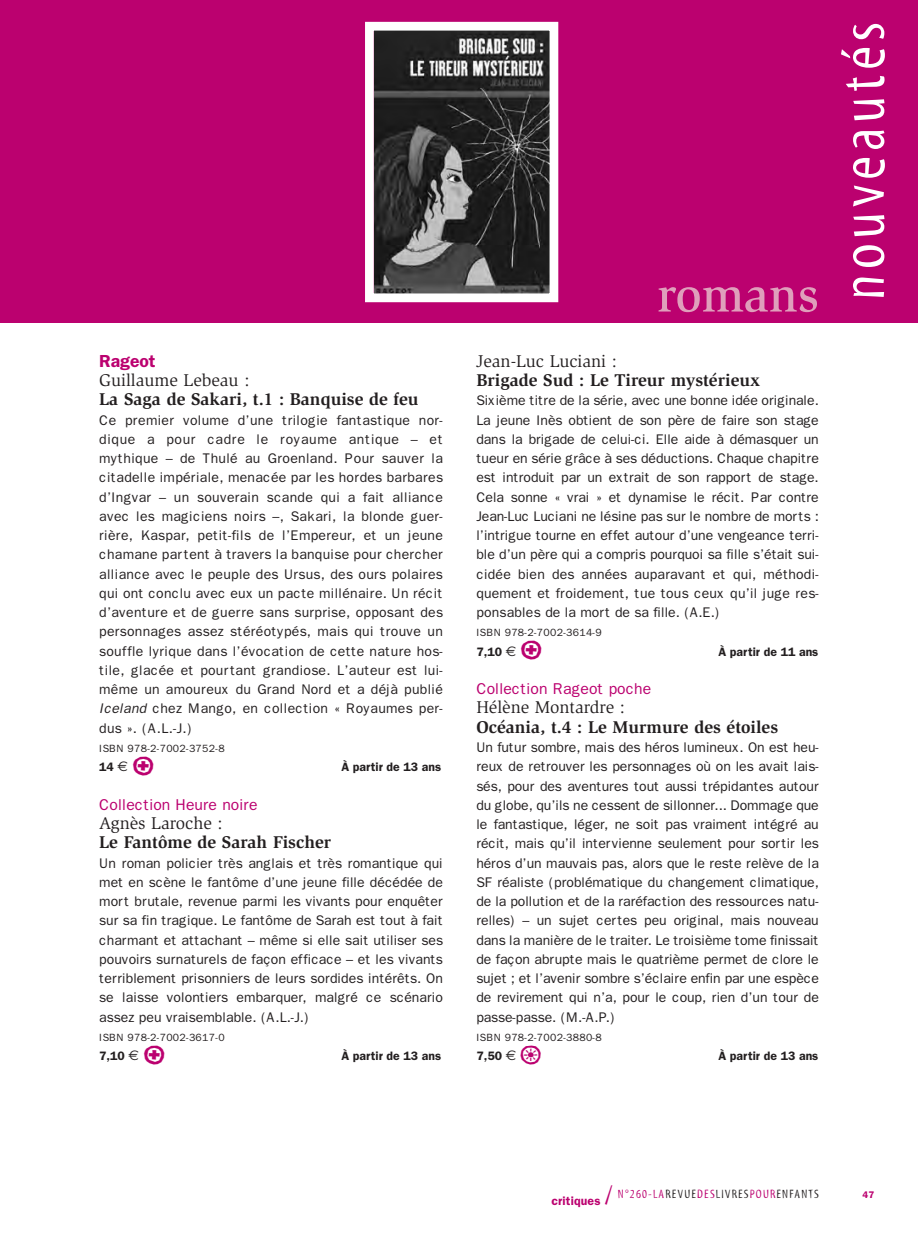
<style>
.page{position:relative;width:918px;height:1241px;background:#fff}
.page>*{position:absolute;margin:0;border:0;box-sizing:border-box;transform-origin:0 0}
.t1{font:63px "Myriad Tilt";letter-spacing:.08em;color:#fff}
.t2{font:35px "Ale Signs White LL";color:#bb016f}
.t3{font:700 17.5px "Slimbach";color:#231f20}
.t4{font:17.5px "Slimbach";color:#231f20}
.t5{font:600 17.5px "Franklin Gothic";color:#bb016f}
.t6{font:15.75px "Franklin Gothic";color:#bb016f}
.t7{font:14px/19.2px "Franklin Gothic";color:#231f20;text-align:justify}
.t8{font:600 12.25px "Franklin Gothic";color:#231f20}
.t9{font:12.25px "Myriad Tilt";letter-spacing:.1em;color:#231f20}
.t10{font:10.5px "Franklin Gothic";letter-spacing:.03em;color:#231f20}
.t11{font:600 9.62px "Franklin Gothic";color:#bb016f}
.s1{font-style:italic}
.s2{font-family:"Euro Sans";font-weight:400;font-size:14px}
.s3{font-family:"Franklin Gothic";font-weight:600;color:#bb016f}
.s4{font-size:26.25px;color:#bb016f}
.s5{color:#bb016f}
</style>
<div class="page">
<div style="left:0;top:0;width:918px;height:322px;background:#bb016f"></div>
<img style="left:375px;top:32px;width:173px;height:260px">
<div style="left:365px;top:22px;width:193px;height:280px;border:9px solid #fff"></div>
<svg style="left:658px;top:287px;width:159px;height:25px"></svg>
<p class="t5" style="left:99px;top:350px;width:58px">Rageot</p>
<p class="t4" style="left:99px;top:373px;width:152px">Guillaume Lebeau :</p>
<p class="t3" style="left:99px;top:392px;width:321px">La Saga de Sakari, t.1 : Banquise de feu</p>
<p class="t7" style="left:99px;top:410px;width:345px">Ce premier volume d’une trilogie fantastique nor&shy;dique a pour cadre le royaume antique – et mythique – de Thulé au Groenland. Pour sauver la citadelle impériale, menacée par les hordes barbares d’Ingvar – un souverain scande qui a fait alliance avec les magiciens noirs –, Sakari, la blonde guer&shy;rière, Kaspar, petit-fils de l’Empereur, et un jeune chamane partent à travers la banquise pour chercher alliance avec le peuple des Ursus, des ours polaires qui ont conclu avec eux un pacte millénaire. Un récit d’aventure et de guerre sans surprise, opposant des personnages assez stéréotypés, mais qui trouve un souffle lyrique dans l’évocation de cette nature hos&shy;tile, glacée et pourtant grandiose. L’auteur est lui&shy;même un amoureux du Grand Nord et a déjà publié <span class="s1">Iceland</span> chez Mango, en collection « Royaumes per&shy;dus ». (A.L.-J.)</p>
<p class="t10" style="left:99px;top:742px;width:127px">ISBN 978-2-7002-3752-8</p>
<p class="t8" style="left:99px;top:759px;width:30px">14 <span class="s2">€</span></p>
<h2 class="t2" style="left:132px;top:743px;width:24px">U</h2>
<p class="t8" style="left:341px;top:759px;width:101px">À partir de 13 ans</p>
<p class="t6" style="left:99px;top:795px;width:160px">Collection Heure noire</p>
<p class="t4" style="left:99px;top:816px;width:125px">Agnès Laroche :</p>
<p class="t3" style="left:99px;top:835px;width:234px">Le Fantôme de Sarah Fischer</p>
<p class="t7" style="left:99px;top:853px;width:345px">Un roman policier très anglais et très romantique qui met en scène le fantôme d’une jeune fille décédée de mort brutale, revenue parmi les vivants pour enquêter sur sa fin tragique. Le fantôme de Sarah est tout à fait charmant et attachant – même si elle sait utiliser ses pouvoirs surnaturels de façon efficace – et les vivants terriblement prisonniers de leurs sordides intérêts. On se laisse volontiers embarquer, malgré ce scénario assez peu vraisemblable. (A.L.-J.)</p>
<p class="t10" style="left:99px;top:1030px;width:127px">ISBN 978-2-7002-3617-0</p>
<p class="t8" style="left:99px;top:1048px;width:41px">7,10 <span class="s2">€</span></p>
<h2 class="t2" style="left:143px;top:1032px;width:24px">U</h2>
<p class="t8" style="left:341px;top:1048px;width:101px">À partir de 13 ans</p>
<h1 class="t1" style="left:840px;top:300px;width:280px;rotate:-90deg">nouveautés</h1>
<p class="t4" style="left:476px;top:354px;width:142px">Jean-Luc Luciani :</p>
<p class="t3" style="left:476px;top:373px;width:285px">Brigade Sud : Le Tireur mystérieux</p>
<p class="t7" style="left:476px;top:391px;width:344px">Sixième titre de la série, avec une bonne idée originale.<br>La jeune Inès obtient de son père de faire son stage dans la brigade de celui-ci. Elle aide à démasquer un tueur en série grâce à ses déductions. Chaque chapitre est introduit par un extrait de son rapport de stage.<br>Cela sonne « vrai » et dynamise le récit. Par contre Jean-Luc Luciani ne lésine pas sur le nombre de morts : l’intrigue tourne en effet autour d’une vengeance terri&shy;ble d’un père qui a compris pourquoi sa fille s’était sui&shy;cidée bien des années auparavant et qui, méthodi&shy;quement et froidement, tue tous ceux qu’il juge res&shy;ponsables de la mort de sa fille. (A.E.)</p>
<p class="t10" style="left:476px;top:626px;width:127px">ISBN 978-2-7002-3614-9</p>
<p class="t8" style="left:476px;top:644px;width:41px">7,10 <span class="s2">€</span></p>
<h2 class="t2" style="left:520px;top:627px;width:24px">U</h2>
<p class="t8" style="left:718px;top:644px;width:101px">À partir de 11 ans</p>
<p class="t6" style="left:476px;top:679px;width:176px">Collection Rageot poche</p>
<p class="t4" style="left:476px;top:700px;width:150px">Hélène Montardre :</p>
<p class="t3" style="left:476px;top:720px;width:303px">Océania, t.4 : Le Murmure des étoiles</p>
<p class="t7" style="left:476px;top:737px;width:344px">Un futur sombre, mais des héros lumineux. On est heu&shy;reux de retrouver les personnages où on les avait lais&shy;sés, pour des aventures tout aussi trépidantes autour du globe, qu’ils ne cessent de sillonner... Dommage que le fantastique, léger, ne soit pas vraiment intégré au récit, mais qu’il intervienne seulement pour sortir les héros d’un mauvais pas, alors que le reste relève de la SF réaliste (problématique du changement climatique, de la pollution et de la raréfaction des ressources natu&shy;relles) – un sujet certes peu original, mais nouveau dans la manière de le traiter. Le troisième tome finissait de façon abrupte mais le quatrième permet de clore le sujet ; et l’avenir sombre s’éclaire enfin par une espèce de revirement qui n’a, pour le coup, rien d’un tour de passe-passe. (M.-A.P.)</p>
<p class="t10" style="left:476px;top:1030px;width:127px">ISBN 978-2-7002-3880-8</p>
<p class="t8" style="left:476px;top:1048px;width:41px">7,50 <span class="s2">€</span></p>
<h2 class="t2" style="left:520px;top:1032px;width:24px">o</h2>
<p class="t8" style="left:718px;top:1048px;width:101px">À partir de 13 ans</p>
<p class="t9" style="left:551px;top:1189px;width:269px"><span class="s3">critiques</span> <span class="s4">/</span> <span class="s5">N°260-LA</span>REVUE<span class="s5">DES</span>LIVRES<span class="s5">POUR</span>ENFANTS</p>
<p class="t11" style="left:862px;top:1188px;width:13px">47</p>
</div>
